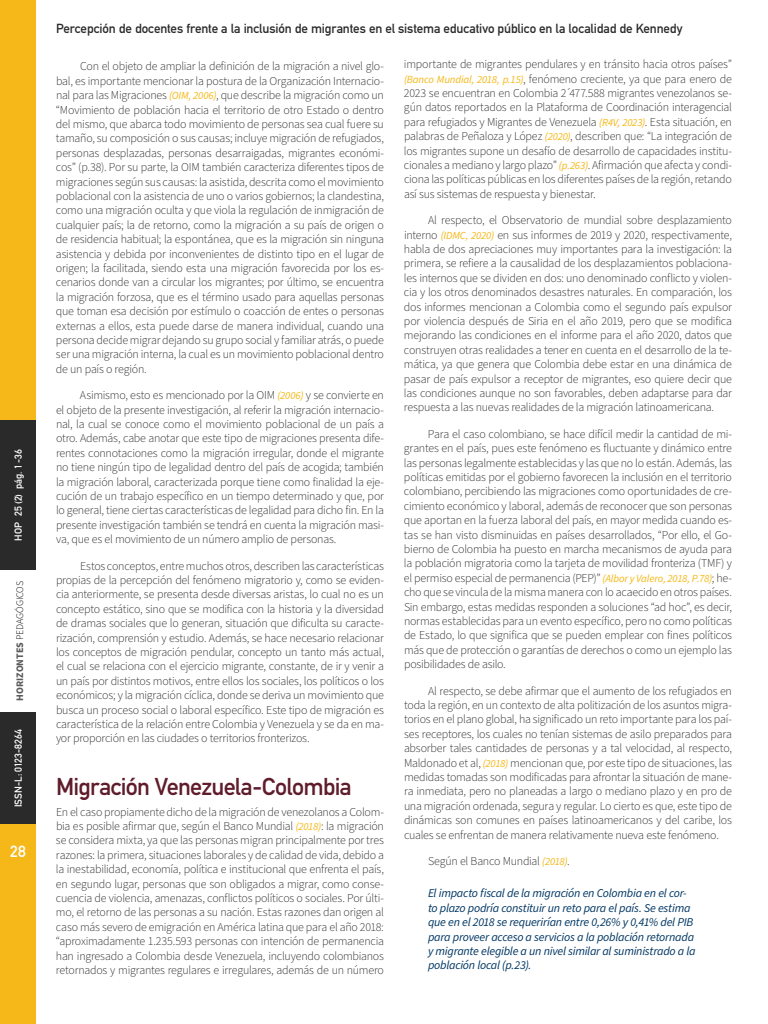
<style>
.page{position:relative;width:768px;height:1024px;background:#fff}
.page>*{position:absolute;margin:0;border:0;box-sizing:border-box;transform-origin:0 0}
.t1{font:700 24px "DIN Alternate";letter-spacing:-.03em;color:#5f1c2b}
.t2{font:700 16px "DIN Alternate";color:#fff}
.t3{font:700 13px "DIN Alternate";letter-spacing:-.01em;color:#2a2a2a}
.t4{font:300 12px/14.4px "Source Sans Pro";letter-spacing:-.02em;color:#2a2a2a;text-align:justify}
.t5{font:italic 12px/14.4px "Source Sans Pro";letter-spacing:-.02em;color:#003764}
.t6{font:700 10px "DIN Alternate";letter-spacing:.005em;color:#fff}
.t7{font:300 10px "Source Sans Pro";letter-spacing:-.015em;color:#000}
.s1{font-weight:700;color:#5a5a5a}
.s2{font-weight:400;font-style:italic;font-size:10.8px;color:#f5b818}
</style>
<div class="page">
<div style="left:0;top:712px;width:36px;height:312px;background:#f5b818"></div>
<div style="left:0;top:0;width:36px;height:570px;background:#f5b818"></div>
<div style="left:0;top:420px;width:36px;height:150px;background:#2a2a2a"></div>
<div style="left:0;top:712px;width:36px;height:112px;background:#2a2a2a"></div>
<p class="t6" style="left:11px;top:541px;width:93px;rotate:-90deg">HOP 25 (2) pág. 1-36</p>
<p class="t7" style="left:13px;top:701px;width:121px;rotate:-90deg"><span class="s1">HORIZONTES</span> PEDAGÓGICOS</p>
<p class="t6" style="left:11px;top:807px;width:80px;rotate:-90deg">ISSN-L: 0123-8264</p>
<h2 class="t2" style="left:10px;top:839px;width:17px">28</h2>
<p class="t3" style="left:56px;top:19px;width:628px">Percepción de docentes frente a la inclusión de migrantes en el sistema educativo público en la localidad de Kennedy</p>
<p class="t4" style="left:56px;top:60px;width:330px;text-indent:24px">Con el objeto de ampliar la definición de la migración a nivel glo&shy;bal, es importante mencionar la postura de la Organización Internacio&shy;nal para las Migraciones <span class="s2">(OIM, 2006)</span>, que describe la migración como un “Movimiento de población hacia el territorio de otro Estado o dentro del mismo, que abarca todo movimiento de personas sea cual fuere su tamaño, su composición o sus causas; incluye migración de refugiados, personas desplazadas, personas desarraigadas, migrantes económi&shy;cos” (p.38). Por su parte, la OIM también caracteriza diferentes tipos de migraciones según sus causas: la asistida, descrita como el movimiento poblacional con la asistencia de uno o varios gobiernos; la clandestina, como una migración oculta y que viola la regulación de inmigración de cualquier país; la de retorno, como la migración a su país de origen o de residencia habitual; la espontánea, que es la migración sin ninguna asistencia y debida por inconvenientes de distinto tipo en el lugar de origen; la facilitada, siendo esta una migración favorecida por los es&shy;cenarios donde van a circular los migrantes; por último, se encuentra la migración forzosa, que es el término usado para aquellas personas que toman esa decisión por estímulo o coacción de entes o personas externas a ellos, esta puede darse de manera individual, cuando una persona decide migrar dejando su grupo social y familiar atrás, o puede ser una migración interna, la cual es un movimiento poblacional dentro de un país o región.</p>
<p class="t4" style="left:56px;top:388px;width:330px;text-indent:24px">Asimismo, esto es mencionado por la OIM <span class="s2">(2006)</span> y se convierte en el objeto de la presente investigación, al referir la migración internacio&shy;nal, la cual se conoce como el movimiento poblacional de un país a otro. Además, cabe anotar que este tipo de migraciones presenta dife&shy;rentes connotaciones como la migración irregular, donde el migrante no tiene ningún tipo de legalidad dentro del país de acogida; también la migración laboral, caracterizada porque tiene como finalidad la eje&shy;cución de un trabajo específico en un tiempo determinado y que, por lo general, tiene ciertas características de legalidad para dicho fin. En la presente investigación también se tendrá en cuenta la migración masi&shy;va, que es el movimiento de un número amplio de personas.</p>
<p class="t4" style="left:56px;top:559px;width:330px;text-indent:24px">Estos conceptos, entre muchos otros, describen las características propias de la percepción del fenómeno migratorio y, como se eviden&shy;cia anteriormente, se presenta desde diversas aristas, lo cual no es un concepto estático, sino que se modifica con la historia y la diversidad de dramas sociales que lo generan, situación que dificulta su caracte&shy;rización, comprensión y estudio. Además, se hace necesario relacionar los conceptos de migración pendular, concepto un tanto más actual, el cual se relaciona con el ejercicio migrante, constante, de ir y venir a un país por distintos motivos, entre ellos los sociales, los políticos o los económicos; y la migración cíclica, donde se deriva un movimiento que busca un proceso social o laboral específico. Este tipo de migración es característica de la relación entre Colombia y Venezuela y se da en ma&shy;yor proporción en las ciudades o territorios fronterizos.</p>
<h1 class="t1" style="left:56px;top:768px;width:297px">Migración Venezuela-Colombia</h1>
<p class="t4" style="left:56px;top:805px;width:330px">En el caso propiamente dicho de la migración de venezolanos a Colom&shy;bia es posible afirmar que, según el Banco Mundial <span class="s2">(2018)</span>: la migración se considera mixta, ya que las personas migran principalmente por tres razones: la primera, situaciones laborales y de calidad de vida, debido a la inestabilidad, economía, política e institucional que enfrenta el país, en segundo lugar, personas que son obligados a migrar, como conse&shy;cuencia de violencia, amenazas, conflictos políticos o sociales. Por últi&shy;mo, el retorno de las personas a su nación. Estas razones dan origen al caso más severo de emigración en América latina que para el año 2018: “aproximadamente 1.235.593 personas con intención de permanencia han ingresado a Colombia desde Venezuela, incluyendo colombianos retornados y migrantes regulares e irregulares, además de un número</p>
<p class="t4" style="left:404px;top:57px;width:330px">importante de migrantes pendulares y en tránsito hacia otros países” <span class="s2">(Banco Mundial, 2018, p.15)</span>, fenómeno creciente, ya que para enero de 2023 se encuentran en Colombia 2´477.588 migrantes venezolanos se&shy;gún datos reportados en la Plataforma de Coordinación interagencial para refugiados y Migrantes de Venezuela <span class="s2">(R4V, 2023)</span>. Esta situación, en palabras de Peñaloza y López <span class="s2">(2020)</span>, describen que: “La integración de los migrantes supone un desafío de desarrollo de capacidades institu&shy;cionales a mediano y largo plazo” <span class="s2">(p.263)</span>. Afirmación que afecta y condi&shy;ciona las políticas públicas en los diferentes países de la región, retando así sus sistemas de respuesta y bienestar.</p>
<p class="t4" style="left:404px;top:213px;width:330px;text-indent:24px">Al respecto, el Observatorio de mundial sobre desplazamiento interno <span class="s2">(IDMC, 2020)</span> en sus informes de 2019 y 2020, respectivamente, habla de dos apreciaciones muy importantes para la investigación: la primera, se refiere a la causalidad de los desplazamientos poblaciona&shy;les internos que se dividen en dos: uno denominado conflicto y violen&shy;cia y los otros denominados desastres naturales. En comparación, los dos informes mencionan a Colombia como el segundo país expulsor por violencia después de Siria en el año 2019, pero que se modifica mejorando las condiciones en el informe para el año 2020, datos que construyen otras realidades a tener en cuenta en el desarrollo de la te&shy;mática, ya que genera que Colombia debe estar en una dinámica de pasar de país expulsor a receptor de migrantes, eso quiere decir que las condiciones aunque no son favorables, deben adaptarse para dar respuesta a las nuevas realidades de la migración latinoamericana.</p>
<p class="t4" style="left:404px;top:427px;width:330px;text-indent:24px">Para el caso colombiano, se hace difícil medir la cantidad de mi&shy;grantes en el país, pues este fenómeno es fluctuante y dinámico entre las personas legalmente establecidas y las que no lo están. Además, las políticas emitidas por el gobierno favorecen la inclusión en el territorio colombiano, percibiendo las migraciones como oportunidades de cre&shy;cimiento económico y laboral, además de reconocer que son personas que aportan en la fuerza laboral del país, en mayor medida cuando es&shy;tas se han visto disminuidas en países desarrollados, “Por ello, el Go&shy;bierno de Colombia ha puesto en marcha mecanismos de ayuda para la población migratoria como la tarjeta de movilidad fronteriza (TMF) y el permiso especial de permanencia (PEP)” <span class="s2">(Albor y Valero, 2018, P.78)</span>; he&shy;cho que se vincula de la misma manera con lo acaecido en otros países.<br>Sin embargo, estas medidas responden a soluciones “ad hoc”, es decir, normas establecidas para un evento específico, pero no como políticas de Estado, lo que significa que se pueden emplear con fines políticos más que de protección o garantías de derechos o como un ejemplo las posibilidades de asilo.</p>
<p class="t4" style="left:404px;top:684px;width:330px;text-indent:24px">Al respecto, se debe afirmar que el aumento de los refugiados en toda la región, en un contexto de alta politización de los asuntos migra&shy;torios en el plano global, ha significado un reto importante para los paí&shy;ses receptores, los cuales no tenían sistemas de asilo preparados para absorber tales cantidades de personas y a tal velocidad, al respecto, Maldonado et al, <span class="s2">(2018)</span> mencionan que, por este tipo de situaciones, las medidas tomadas son modificadas para afrontar la situación de mane&shy;ra inmediata, pero no planeadas a largo o mediano plazo y en pro de una migración ordenada, segura y regular. Lo cierto es que, este tipo de dinámicas son comunes en países latinoamericanos y del caribe, los cuales se enfrentan de manera relativamente nueva este fenómeno.</p>
<p class="t4" style="left:428px;top:854px;width:143px">Según el Banco Mundial <span class="s2">(2018)</span>.</p>
<p class="t5" style="left:428px;top:887px;width:269px">El impacto fiscal de la migración en Colombia en el cor&shy;to plazo podría constituir un reto para el país. Se estima que en el 2018 se requerirían entre 0,26% y 0,41% del PIB para proveer acceso a servicios a la población retornada y migrante elegible a un nivel similar al suministrado a la población local (p.23).</p>
</div>
